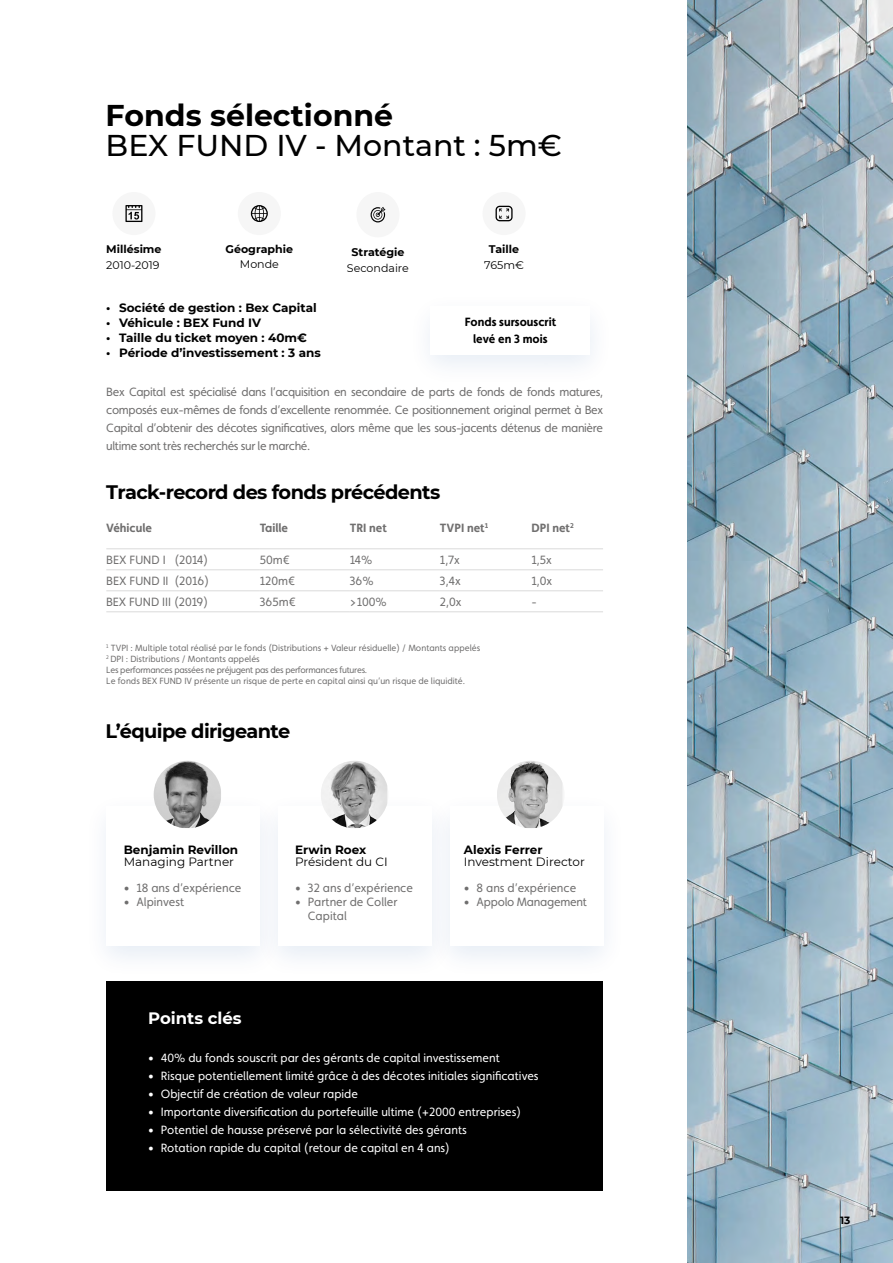
<style>
.page{position:relative;width:893px;height:1263px;background:#fff}
.page>*{position:absolute;margin:0;border:0;box-sizing:border-box;transform-origin:0 0}
.t1{font:500 30px "Montserrat";color:#000}
.t2{font:700 30px "Montserrat";color:#000}
.t3{font:700 19.5px "Montserrat";letter-spacing:-.03em;color:#000}
.t4{font:700 16.5px "Montserrat";color:#fff}
.t5{font:12px/18px "Faricy New";color:#706f6f;text-align:justify}
.t6{font:12px "Faricy New";color:#fff}
.t7{font:700 12px "Montserrat";color:#000}
.t8{font:12px "Montserrat";color:#000}
.t9{font:700 12px "Faricy New";color:#706f6f}
.t10{font:700 12px/16.5px "Faricy New";color:#000;text-align:center}
.t11{font:12px "Faricy New";letter-spacing:-.02em;color:#706f6f}
.t12{font:700 11.1px "Montserrat";color:#000}
.t13{font:11.1px "Montserrat";color:#000}
.t14{font:700 10.5px "Montserrat";color:#000}
.t15{font:9px/10.8px "Faricy New";color:#706f6f}
</style>
<div class="page">
<img style="left:687px;top:0;width:206px;height:1263px">
<svg style="left:107px;top:549px;width:421px;height:43px"></svg>
<hr style="left:530px;top:548px;width:73px;height:1px;background:#dadada">
<hr style="left:530px;top:569px;width:73px;height:1px;background:#dadada">
<hr style="left:530px;top:590px;width:73px;height:1px;background:#dadada">
<hr style="left:530px;top:611px;width:73px;height:1px;background:#dadada">
<hr style="left:106px;top:548px;width:154px;height:1px;background:#dadada">
<hr style="left:260px;top:548px;width:90px;height:1px;background:#dadada">
<hr style="left:350px;top:548px;width:90px;height:1px;background:#dadada">
<hr style="left:440px;top:548px;width:90px;height:1px;background:#dadada">
<hr style="left:106px;top:569px;width:154px;height:1px;background:#dadada">
<hr style="left:260px;top:569px;width:90px;height:1px;background:#dadada">
<hr style="left:350px;top:569px;width:90px;height:1px;background:#dadada">
<hr style="left:440px;top:569px;width:90px;height:1px;background:#dadada">
<hr style="left:106px;top:590px;width:154px;height:1px;background:#dadada">
<hr style="left:260px;top:590px;width:90px;height:1px;background:#dadada">
<hr style="left:350px;top:590px;width:90px;height:1px;background:#dadada">
<hr style="left:440px;top:590px;width:90px;height:1px;background:#dadada">
<hr style="left:106px;top:611px;width:154px;height:1px;background:#dadada">
<hr style="left:260px;top:611px;width:90px;height:1px;background:#dadada">
<hr style="left:350px;top:611px;width:90px;height:1px;background:#dadada">
<hr style="left:440px;top:611px;width:90px;height:1px;background:#dadada">
<div style="left:106px;top:981px;width:497px;height:209px;background:#000"></div>
<div style="left:356px;top:192px;width:43px;height:45px;background:#f6f6f6;border-radius:50%"></div>
<svg style="left:371px;top:207px;width:14px;height:15px"></svg>
<div style="left:482px;top:192px;width:44px;height:43px;background:#f6f6f6;border-radius:50%"></div>
<svg style="left:496px;top:206px;width:17px;height:15px"></svg>
<div style="left:238px;top:192px;width:43px;height:43px;background:#f6f6f6;border-radius:50%"></div>
<svg style="left:251px;top:205px;width:17px;height:17px"></svg>
<div style="left:112px;top:192px;width:43px;height:43px;background:#f6f6f6;border-radius:50%"></div>
<svg style="left:125px;top:205px;width:17px;height:17px"></svg>
<div style="left:406px;top:291px;width:208px;height:96px;background:#00489a;opacity:.1"></div>
<div style="left:431px;top:306px;width:159px;height:49px;background:#fff"></div>
<div style="left:83px;top:791px;width:200px;height:187px;background:#00489a;opacity:.1"></div>
<div style="left:107px;top:806px;width:153px;height:140px;background:#fff"></div>
<img style="left:154px;top:761px;width:67px;height:67px">
<div style="left:254px;top:791px;width:201px;height:187px;background:#f9fafc"></div>
<div style="left:278px;top:806px;width:153px;height:140px;background:#fff"></div>
<img style="left:321px;top:761px;width:66px;height:67px">
<div style="left:426px;top:791px;width:201px;height:187px;background:#fbfcfd"></div>
<div style="left:450px;top:806px;width:153px;height:140px;background:#fff"></div>
<img style="left:497px;top:761px;width:65px;height:67px">
<h1 class="t2" style="left:106px;top:94px;width:289px">Fonds sélectionné</h1>
<h1 class="t1" style="left:106px;top:124px;width:458px">BEX FUND IV - Montant : 5m€</h1>
<p class="t12" style="left:106px;top:241px;width:57px">Millésime</p>
<p class="t13" style="left:106px;top:258px;width:55px">2010-2019</p>
<p class="t12" style="left:226px;top:241px;width:69px">Géographie</p>
<p class="t13" style="left:240px;top:256px;width:41px">Monde</p>
<p class="t12" style="left:351px;top:244px;width:54px">Stratégie</p>
<p class="t13" style="left:347px;top:260px;width:63px">Secondaire</p>
<p class="t12" style="left:489px;top:241px;width:32px">Taille</p>
<p class="t13" style="left:484px;top:258px;width:41px">765m€</p>
<p class="t7" style="left:106px;top:299px;width:212px">• Société de gestion : Bex Capital</p>
<p class="t7" style="left:106px;top:314px;width:156px">• Véhicule : BEX Fund IV</p>
<p class="t7" style="left:106px;top:329px;width:202px">• Taille du ticket moyen : 40m€</p>
<p class="t7" style="left:106px;top:344px;width:216px">• Période d’investissement : 3 ans</p>
<p class="t5" style="left:106px;top:383px;width:498px">Bex Capital est spécialisé dans l’acquisition en secondaire de parts de fonds de fonds matures, composés eux-mêmes de fonds d’excellente renommée. Ce positionnement original permet à Bex Capital d’obtenir des décotes significatives, alors même que les sous-jacents détenus de manière ultime sont très recherchés sur le marché.</p>
<h2 class="t3" style="left:106px;top:478px;width:336px">Track-record des fonds précédents</h2>
<p class="t9" style="left:106px;top:520px;width:47px">Véhicule</p>
<p class="t9" style="left:260px;top:520px;width:30px">Taille</p>
<p class="t9" style="left:350px;top:520px;width:39px">TRI net</p>
<p class="t9" style="left:440px;top:520px;width:50px">TVPI net<sup>1</sup></p>
<p class="t9" style="left:531px;top:520px;width:44px">DPI net<sup>2</sup></p>
<p class="t5" style="left:106px;top:551px;width:104px">BEX FUND I (2014)</p>
<p class="t5" style="left:260px;top:551px;width:31px">50m€</p>
<p class="t5" style="left:350px;top:551px;width:24px">14%</p>
<p class="t5" style="left:440px;top:551px;width:21px">1,7x</p>
<p class="t5" style="left:531px;top:551px;width:22px">1,5x</p>
<p class="t5" style="left:106px;top:572px;width:104px">BEX FUND II (2016)</p>
<p class="t5" style="left:260px;top:572px;width:37px">120m€</p>
<p class="t5" style="left:350px;top:572px;width:25px">36%</p>
<p class="t5" style="left:440px;top:572px;width:22px">3,4x</p>
<p class="t5" style="left:531px;top:572px;width:22px">1,0x</p>
<p class="t5" style="left:106px;top:593px;width:103px">BEX FUND III (2019)</p>
<p class="t5" style="left:260px;top:593px;width:37px">365m€</p>
<p class="t5" style="left:350px;top:593px;width:38px">&gt;100%</p>
<p class="t5" style="left:440px;top:593px;width:23px">2,0x</p>
<p class="t5" style="left:531px;top:593px;width:7px">-</p>
<p class="t15" style="left:106px;top:643px;width:375px"><sup>1</sup> TVPI : Multiple total réalisé par le fonds (Distributions + Valeur résiduelle) / Montants appelés <sup>2</sup> DPI : Distributions / Montants appelés<br>Les performances passées ne préjugent pas des performances futures.<br>Le fonds BEX FUND IV présente un risque de perte en capital ainsi qu’un risque de liquidité.</p>
<h2 class="t3" style="left:106px;top:717px;width:186px">L’équipe dirigeante</h2>
<p class="t10" style="left:465px;top:314px;width:93px">Fonds sursouscrit levé en 3 mois</p>
<p class="t7" style="left:124px;top:841px;width:116px">Benjamin Revillon</p>
<p class="t8" style="left:124px;top:854px;width:112px">Managing Partner</p>
<p class="t5" style="left:124px;top:878px;width:119px">• 18 ans d’expérience</p>
<p class="t5" style="left:124px;top:893px;width:62px">• Alpinvest</p>
<p class="t7" style="left:295px;top:841px;width:73px">Erwin Roex</p>
<p class="t8" style="left:295px;top:854px;width:94px">Président du CI</p>
<p class="t5" style="left:295px;top:878px;width:119px">• 32 ans d’expérience</p>
<p class="t5" style="left:308px;top:894px;width:91px;line-height:14.4px;text-indent:-13px">• Partner de Coller<br>Capital</p>
<p class="t7" style="left:464px;top:841px;width:80px">Alexis Ferrer</p>
<p class="t8" style="left:464px;top:853px;width:122px">Investment Director</p>
<p class="t5" style="left:464px;top:878px;width:114px">• 8 ans d’expérience</p>
<p class="t11" style="left:464px;top:895px;width:125px">• Appolo Management</p>
<h3 class="t4" style="left:148px;top:1006px;width:95px">Points clés</h3>
<p class="t6" style="left:148px;top:1051px;width:353px">• 40% du fonds souscrit par des gérants de capital investissement</p>
<p class="t6" style="left:148px;top:1069px;width:392px">• Risque potentiellement limité grâce à des décotes initiales significatives</p>
<p class="t6" style="left:148px;top:1087px;width:211px">• Objectif de création de valeur rapide</p>
<p class="t6" style="left:148px;top:1105px;width:375px">• Importante diversification du portefeuille ultime (+2000 entreprises)</p>
<p class="t6" style="left:148px;top:1123px;width:320px">• Potentiel de hausse préservé par la sélectivité des gérants</p>
<p class="t6" style="left:148px;top:1141px;width:303px">• Rotation rapide du capital (retour de capital en 4 ans)</p>
<p class="t14" style="left:840px;top:1213px;width:12px">13</p>
</div>
